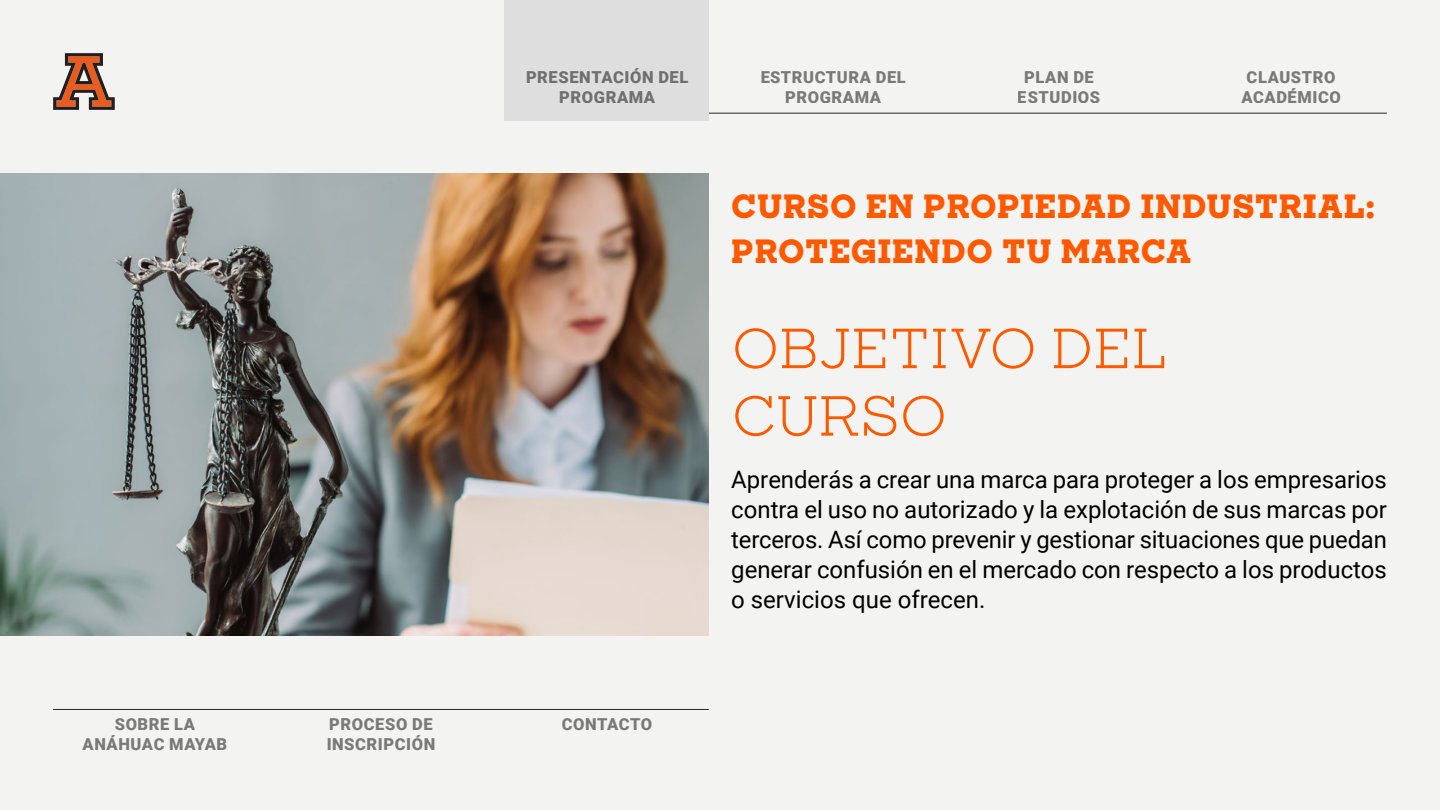
<style>
.page{position:relative;width:1440px;height:810px;background:#f3f3f1}
.page>*{position:absolute;margin:0;border:0;box-sizing:border-box;transform-origin:0 0}
.t1{font:54px/67.5px "Sharp Slab";letter-spacing:-.01em;color:#ff5900}
.t2{font:800 32.25px/45px "Sharp Slab";letter-spacing:.025em;color:#ff5900}
.t3{font:24px/30px "Roboto";color:#000;text-align:justify}
.t4{font:900 16.5px/19.8px "Roboto";letter-spacing:.035em;color:#000;text-align:center}
</style>
<div class="page">
<hr style="left:506px;top:113px;width:881px;height:1px;background:#292626">
<hr style="left:53px;top:709px;width:656px;height:1px;background:#292626">
<img style="left:0;top:173px;width:709px;height:463px">
<div style="left:504px;top:0;width:205px;height:121px;background:#dfdede"></div>
<svg style="left:53px;top:53px;width:62px;height:57px"></svg>
<p class="t4" style="left:83px;top:714px;width:146px">SOBRE LA<br>ANÁHUAC MAYAB</p>
<p class="t4" style="left:327px;top:714px;width:110px;text-align:left">PROCESO DE<br>INSCRIPCIÓN</p>
<p class="t4" style="left:526px;top:66px;width:164px">PRESENTACIÓN DEL<br>PROGRAMA</p>
<p class="t4" style="left:562px;top:714px;width:92px">CONTACTO</p>
<p class="t4" style="left:760px;top:66px;width:147px">ESTRUCTURA DEL<br>PROGRAMA</p>
<p class="t4" style="left:1018px;top:66px;width:84px">PLAN DE<br>ESTUDIOS</p>
<p class="t4" style="left:1241px;top:66px;width:101px">CLAUSTRO<br>ACADÉMICO</p>
<h2 class="t2" style="left:731px;top:183px;width:645px">CURSO EN PROPIEDAD INDUSTRIAL:<br>PROTEGIENDO TU MARCA</h2>
<h1 class="t1" style="left:731px;top:314px;width:438px">OBJETIVO DEL<br>CURSO</h1>
<p class="t3" style="left:731px;top:464px;width:657px">Aprenderás a crear una marca para proteger a los empresarios contra el uso no autorizado y la explotación de sus marcas por terceros. Así como prevenir y gestionar situaciones que puedan generar confusión en el mercado con respecto a los productos o servicios que ofrecen.</p>
</div>
